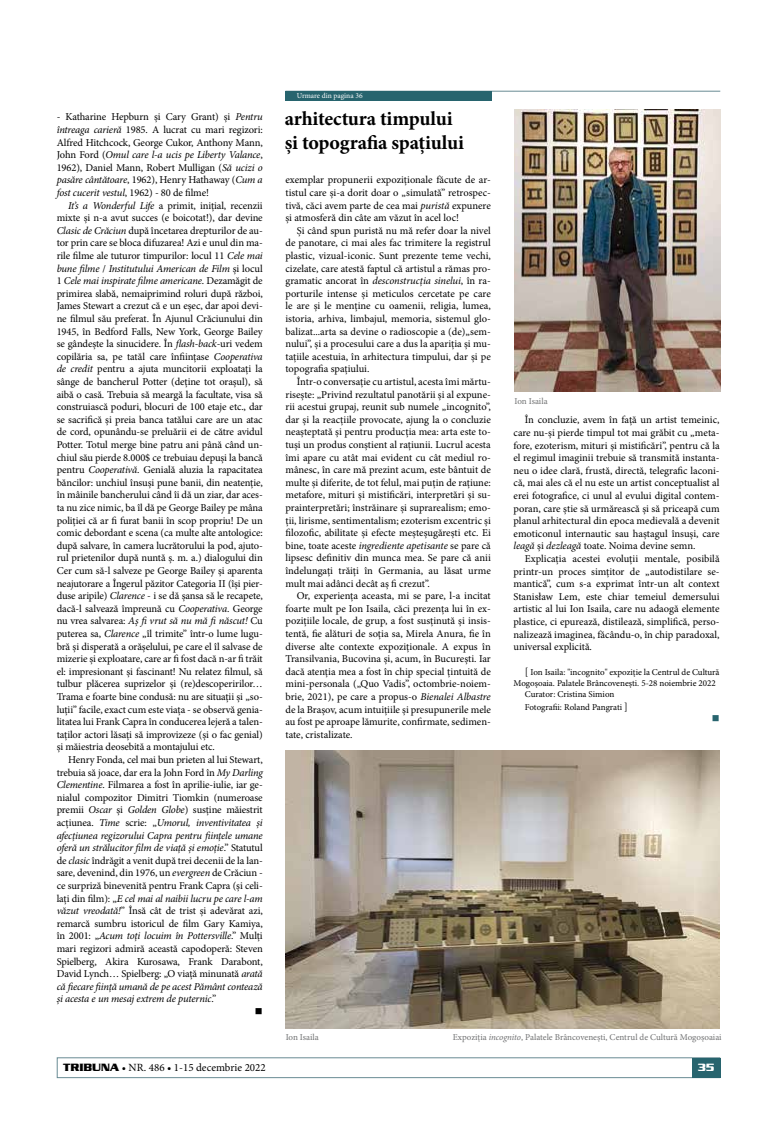
<style>
.page{position:relative;width:777px;height:1134px;background:#fff}
.page>*{position:absolute;margin:0;border:0;box-sizing:border-box;transform-origin:0 0}
.t1{font:700 20px/24px "Minion Pro";letter-spacing:-.01em;color:#000}
.t2{font:11px "Minion Pro";color:#000}
.t3{font:700 11px "Serpentine D";color:#fff}
.t4{font:10.5px/12.6px "Minion Pro";letter-spacing:-.005em;color:#000;text-align:justify}
.t5{font:10.5px "Wingdings";color:#27646e}
.t6{font:10.5px "Wingdings";color:#000}
.t7{font:9px "Minion Pro";letter-spacing:-.005em;color:#000}
.t8{font:9px "Minion Pro";letter-spacing:-.01em;color:#707172}
.t9{font:7.5px "Minion Pro";color:#fff}
.s1{font-style:italic}
.s2{font-size:10.5px}
.s3{font-family:"Serpentine D";font-weight:700}
</style>
<div class="page">
<hr style="left:285px;top:91px;width:435px;height:1px;background:#688b93">
<div style="left:285px;top:91px;width:206px;height:9px;background:#27646e"></div>
<img style="left:286px;top:750px;width:433px;height:279px">
<img style="left:514px;top:110px;width:206px;height:281px">
<div style="left:57px;top:1057px;width:663px;height:21px;border:1px solid #688b93"></div>
<div style="left:692px;top:1058px;width:28px;height:20px;background:#27646e"></div>
<p class="t4" style="left:57px;top:111px;width:207px">- Katharine Hepburn și Cary Grant) și <span class="s1">Pentru întreaga carieră</span> 1985. A lucrat cu mari regizori:<br>Alfred Hitchcock, George Cukor, Anthony Mann, John Ford (<span class="s1">Omul care l-a ucis pe Liberty Valance</span>, 1962), Daniel Mann, Robert Mulligan (<span class="s1">Să ucizi o pasăre cântătoare</span>, 1962), Henry Hathaway (<span class="s1">Cum a fost cucerit vestul</span>, 1962) - 80 de filme!</p>
<p class="t4" style="left:57px;top:199px;width:208px;text-indent:11px"><span class="s1">It’s a Wonderful Life</span> a primit, inițial, recenzii mixte și n-a avut succes (e boicotat!), dar devine <span class="s1">Clasic de Crăciun</span> după încetarea drepturilor de au&shy;tor prin care se bloca difuzarea! Azi e unul din ma&shy;rile filme ale tuturor timpurilor: locul 11 <span class="s1">Cele mai bune filme</span> / <span class="s1">Institutului American de Film</span> și locul 1 <span class="s1">Cele mai inspirate filme americane</span>. Dezamăgit de primirea slabă, nemaiprimind roluri după război, James Stewart a crezut că e un eșec, dar apoi devi&shy;ne filmul său preferat. În Ajunul Crăciunului din 1945, în Bedford Falls, New York, George Bailey se gândește la sinucidere. În <span class="s1">flash-back</span>-uri vedem copilăria sa, pe tatăl care înființase <span class="s1">Cooperativa de credit</span> pentru a ajuta muncitorii exploatați la sânge de bancherul Potter (deține tot orașul), să aibă o casă. Trebuia să meargă la facultate, visa să construiască poduri, blocuri de 100 etaje etc., dar se sacrifică și preia banca tatălui care are un atac de cord, opunându-se preluării ei de către avidul Potter. Totul merge bine patru ani până când un&shy;chiul său pierde 8.000$ ce trebuiau depuși la bancă pentru <span class="s1">Cooperativă</span>. Genială aluzia la rapacitatea băncilor: unchiul însuși pune banii, din neatenție, în mâinile bancherului când îi dă un ziar, dar aces&shy;ta nu zice nimic, ba îl dă pe George Bailey pe mâna poliției că ar fi furat banii în scop propriu! De un comic debordant e scena (ca multe alte antologice: după salvare, în camera lucrătorului la pod, ajuto&shy;rul prietenilor după nuntă ș. m. a.) dialogului din Cer cum să-l salveze pe George Bailey și aparenta neajutorare a Îngerul păzitor Categoria II (își pier&shy;duse aripile) <span class="s1">Clarence</span> - i se dă șansa să le recapete, dacă-l salvează împreună cu <span class="s1">Cooperativa</span>. George nu vrea salvarea: <span class="s1">Aș fi vrut să nu mă fi născut!</span> Cu puterea sa, <span class="s1">Clarence</span> „îl trimite” într-o lume lugu&shy;bră și disperată a orășelului, pe care el îl salvase de mizerie și exploatare, care ar fi fost dacă n-ar fi trăit el: impresionant și fascinant! Nu relatez filmul, să tulbur plăcerea suprizelor și (re)descoperirilor… Trama e foarte bine condusă: nu are situații și „so&shy;luții” facile, exact cum este viața - se observă genia&shy;litatea lui Frank Capra în conducerea lejeră a talen&shy;taților actori lăsați să improvizeze (și o fac genial) și măiestria deosebită a montajului etc.</p>
<p class="t4" style="left:57px;top:753px;width:208px;text-indent:11px">Henry Fonda, cel mai bun prieten al lui Stewart, trebuia să joace, dar era la John Ford în <span class="s1">My Darling Clementine</span>. Filmarea a fost în aprilie-iulie, iar ge&shy;nialul compozitor Dimitri Tiomkin (numeroase premii <span class="s1">Oscar</span> și <span class="s1">Golden Globe</span>) susține măiestrit acțiunea. <span class="s1">Time</span> scrie: „<span class="s1">Umorul, inventivitatea și afecțiunea regizorului Capra pentru ființele umane oferă un strălucitor film de viață și emoție</span>.” Statutul de <span class="s1">clasic</span> îndrăgit a venit după trei decenii de la lan&shy;sare, devenind, din 1976, un <span class="s1">evergreen</span> de Crăciun - ce surpriză binevenită pentru Frank Capra (și celi&shy;lați din film): „<span class="s1">E cel mai al naibii lucru pe care l-am văzut vreodată!</span>” Însă cât de trist și adevărat azi, remarcă sumbru istoricul de film Gary Kamiya, în 2001: „<span class="s1">Acum toți locuim în Pottersville</span>.” Mulți mari regizori admiră această capodoperă: Steven Spielberg, Akira Kurosawa, Frank Darabont, David Lynch… Spielberg: „O viață minunată <span class="s1">arată că fiecare ființă umană de pe acest Pământ contează și acesta e un mesaj extrem de puternic</span>.”</p>
<p class="t6" style="left:255px;top:1005px;width:9px">■</p>
<p class="t9" style="left:297px;top:91px;width:67px">Urmare din pagina 36</p>
<h1 class="t1" style="left:285px;top:106px;width:180px">arhitectura timpului și topografia spațiului</h1>
<p class="t4" style="left:285px;top:174px;width:207px">exemplar propunerii expoziționale făcute de ar&shy;tistul care și-a dorit doar o „simulată” retrospec&shy;tivă, căci avem parte de cea mai <span class="s1">puristă</span> expunere și atmosferă din câte am văzut în acel loc!</p>
<p class="t4" style="left:285px;top:224px;width:207px;text-indent:11px">Și când spun puristă nu mă refer doar la nivel de panotare, ci mai ales fac trimitere la registrul plastic, vizual-iconic. Sunt prezente teme vechi, cizelate, care atestă faptul că artistul a rămas pro&shy;gramatic ancorat în <span class="s1">desconstrucția sinelui</span>, în ra&shy;porturile intense și meticulos cercetate pe care le are și le menține cu oamenii, religia, lumea, istoria, arhiva, limbajul, memoria, sistemul glo&shy;balizat...arta sa devine o radioscopie a (de)„sem&shy;nului”, și a procesului care a dus la apariția și mu&shy;tațiile acestuia, în arhitectura timpului, dar și pe topografia spațiului.</p>
<p class="t4" style="left:285px;top:375px;width:207px;text-indent:11px">Într-o conversație cu artistul, acesta îmi mărtu&shy;risește: „Privind rezultatul panotării și al expune&shy;rii acestui grupaj, reunit sub numele „incognito”, dar și la reacțiile provocate, ajung la o concluzie neașteptată și pentru producția mea: arta este to&shy;tuși un produs conștient al rațiunii. Lucrul acesta îmi apare cu atât mai evident cu cât mediul ro&shy;mânesc, în care mă prezint acum, este bântuit de multe și diferite, de tot felul, mai puțin de rațiune: metafore, mituri și mistificări, interpretări și su&shy;prainterpretări; înstrăinare și suprarealism; emo&shy;ții, lirisme, sentimentalism; ezoterism excentric și filozofic, abilitate și efecte meșteșugărești etc. Ei bine, toate aceste <span class="s1">ingrediente apetisante</span> se pare că lipsesc definitiv din munca mea. Se pare că anii îndelungați trăiți în Germania, au lăsat urme mult mai adânci decât aș fi crezut”.</p>
<p class="t4" style="left:285px;top:590px;width:207px;text-indent:11px">Or, experiența aceasta, mi se pare, l-a incitat foarte mult pe Ion Isaila, căci prezența lui în ex&shy;pozițiile locale, de grup, a fost susținută și insis&shy;tentă, fie alături de soția sa, Mirela Anura, fie în diverse alte contexte expoziționale. A expus în Transilvania, Bucovina și, acum, în București. Iar dacă atenția mea a fost în chip special țintuită de mini-personala („Quo Vadis”, octombrie-noiem&shy;brie, 2021), pe care a propus-o <span class="s1">Bienalei Albastre </span>de la Brașov, acum intuițiile și presupunerile mele au fost pe aproape lămurite, confirmate, sedimen&shy;tate, cristalizate.</p>
<p class="t8" style="left:514px;top:395px;width:35px">Ion Isaila</p>
<p class="t4" style="left:513px;top:414px;width:208px;text-indent:11px">În concluzie, avem în față un artist temeinic, care nu-și pierde timpul tot mai grăbit cu „meta&shy;fore, ezoterism, mituri și mistificări”, pentru că la el regimul imaginii trebuie să transmită instanta&shy;neu o idee clară, frustă, directă, telegrafic laconi&shy;că, mai ales că el nu este un artist conceptualist al erei fotografice, ci unul al evului digital contem&shy;poran, care știe să urmărească și să priceapă cum planul arhitectural din epoca medievală a devenit emoticonul internautic sau haștagul însuși, care <span class="s1">leagă</span> și <span class="s1">dezleagă</span> toate. Noima devine semn.</p>
<p class="t4" style="left:513px;top:552px;width:207px;text-indent:11px">Explicația acestei evoluții mentale, posibilă printr-un proces simțitor de „autodistilare se&shy;mantică”, cum s-a exprimat într-un alt context Stanisław Lem, este chiar temeiul demersului artistic al lui Ion Isaila, care nu adaogă elemente plastice, ci epurează, distilează, simplifică, perso&shy;nalizează imaginea, făcându-o, în chip paradoxal, universal explicită.</p>
<p class="t7" style="left:525px;top:666px;width:196px"><span class="s2">[</span> Ion Isaila: "incognito" expoziție la Centrul de Cultură</p>
<p class="t7" style="left:513px;top:677px;width:204px">Mogoșoaia. Palatele Brâncovenești. 5-28 noiembrie 2022</p>
<p class="t7" style="left:525px;top:688px;width:91px">Curator: Cristina Simion</p>
<p class="t7" style="left:525px;top:701px;width:104px">Fotografii: Roland Pangrati <span class="s2">]</span></p>
<p class="t5" style="left:711px;top:713px;width:9px">■</p>
<p class="t8" style="left:286px;top:1031px;width:35px">Ion Isaila</p>
<p class="t8" style="left:453px;top:1031px;width:270px">Expoziția <span class="s1">incognito</span>, Palatele Brâncovenești, Centrul de Cultură Mogoșoaiai</p>
<p class="t2" style="left:63px;top:1060px;width:204px"><span class="s3">TRIBUNA</span> • NR. 486 • 1-15 decembrie 2022</p>
<p class="t3" style="left:697px;top:1061px;width:19px">35</p>
</div>
